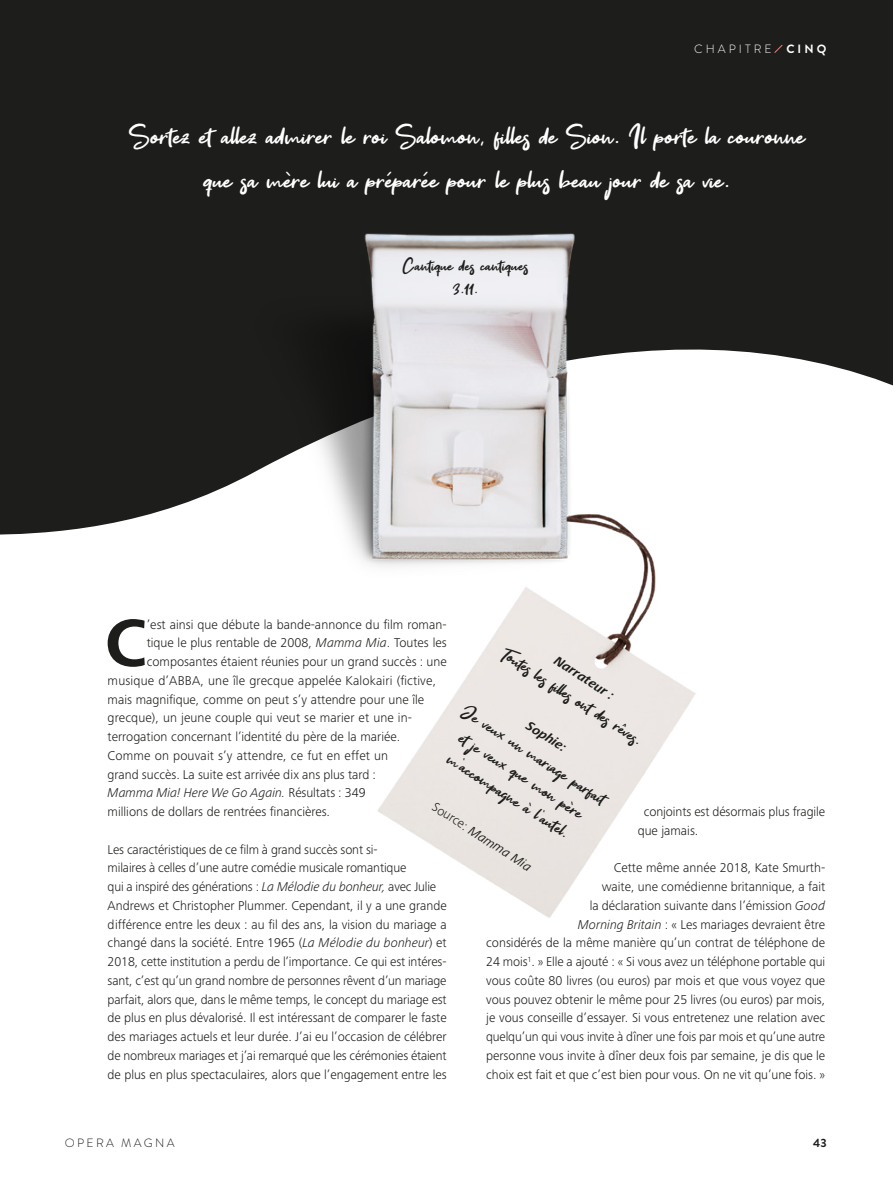
<style>
.page{position:relative;width:893px;height:1191px;background:#fff}
.page>*{position:absolute;margin:0;border:0;box-sizing:border-box;transform-origin:0 0}
.Text_Capitular_3_lin{font:700 69.45px "Frutiger Next Pro";color:#1d1d1b}
.Heading_2{font:34.5px "Get Show";color:#fff}
.t1{font:24px/24px "Get Show";color:#1d1d1b;text-align:center}
.Heading_2-2{font:22.5px/22.5px "Get Show";color:#1d1d1b;text-align:center}
.Text{font:300 13.2px/18.8px "Frutiger Next Pro";color:#1d1d1b}
.Text_Capitular_3_lin-2{font:300 13.2px "Frutiger Next Pro";color:#1d1d1b}
.Text_Capitular_3_lin-3{font:italic 300 13.2px "Frutiger Next Pro";letter-spacing:-.005em;color:#1d1d1b}
.t2{font:italic 700 13.2px "Frutiger Next Pro";color:#1d1d1b}
.t3{font:italic 13.2px "Frutiger Next Pro";color:#1d1d1b}
.Einf__Abs{font:300 12px "Brandon Grotesque";letter-spacing:.25em;color:#fff}
.Einf__Abs-2{font:300 12px "Brandon Grotesque";letter-spacing:.195em;color:#1d1d1b}
.Einf__Abs-3{font:700 12px "Brandon Grotesque";color:#1d1d1b}
.s1{font-weight:700}
.s2{font-style:italic}
.s3{font-style:normal}
.s4{font-weight:300;font-style:normal}
</style>
<div class="page">
<svg style="left:0;top:0;width:893px;height:535px;background:#353533"></svg>
<img style="left:190px;top:216px;width:523px;height:702px">
<svg style="left:774px;top:44px;width:9px;height:9px"></svg>
<p class="Einf__Abs" style="left:694px;top:40px;width:134px">CHAPITRE <span class="s1">CINQ</span></p>
<p class="Heading_2" style="left:129px;top:117px;width:677px">Sortez et allez admirer le roi Salomon, filles de Sion. Il porte la couronne</p>
<p class="Heading_2" style="left:204px;top:161px;width:527px">que sa mère lui a préparée pour le plus beau jour de sa vie.</p>
<p class="Heading_2-2" style="left:403px;top:255px;width:127px">Cantique des cantiques<br>3.11.</p>
<p class="Text_Capitular_3_lin" style="left:105px;top:603px;width:43px">C</p>
<p class="Text_Capitular_3_lin-2" style="left:147px;top:616px;width:301px">’est ainsi que débute la bande-annonce du film roman-</p>
<p class="Text_Capitular_3_lin-2" style="left:147px;top:635px;width:301px">tique le plus rentable de 2008, <span class="s2">Mamma Mia</span>. Toutes les</p>
<p class="Text_Capitular_3_lin-2" style="left:147px;top:654px;width:301px">composantes étaient réunies pour un grand succès : une</p>
<p class="Text_Capitular_3_lin-2" style="left:108px;top:673px;width:330px">musique d’ABBA, une île grecque appelée Kalokairi (fictive,</p>
<p class="Text_Capitular_3_lin-2" style="left:108px;top:691px;width:318px">mais magnifique, comme on peut s’y attendre pour une île</p>
<p class="Text_Capitular_3_lin-2" style="left:108px;top:710px;width:306px">grecque), un jeune couple qui veut se marier et une in-</p>
<p class="Text_Capitular_3_lin-2" style="left:108px;top:729px;width:294px">terrogation concernant l’identité du père de la mariée.</p>
<p class="Text_Capitular_3_lin-2" style="left:108px;top:748px;width:282px">Comme on pouvait s’y attendre, ce fut en effet un</p>
<p class="Text_Capitular_3_lin-2" style="left:108px;top:766px;width:270px">grand succès. La suite est arrivée dix ans plus tard :</p>
<p class="Text_Capitular_3_lin-3" style="left:108px;top:785px;width:259px">Mamma Mia! Here We Go Again. <span class="s3">Résultats : 349</span></p>
<p class="Text_Capitular_3_lin-2" style="left:108px;top:804px;width:224px">millions de dollars de rentrées financières.</p>
<p class="Text" style="left:108px;top:840px;width:341px">Les caractéristiques de ce film à grand succès sont si-<br>milaires à celles d’une autre comédie musicale romantique<br>qui a inspiré des générations : <span class="s2">La Mélodie du bonheur,</span> avec Julie Andrews et Christopher Plummer. Cependant, il y a une grande différence entre les deux : au fil des ans, la vision du mariage a changé dans la société. Entre 1965 (<span class="s2">La Mélodie du bonheur</span>) et 2018, cette institution a perdu de l’importance. Ce qui est intéres&shy;sant, c’est qu’un grand nombre de personnes rêvent d’un mariage parfait, alors que, dans le même temps, le concept du mariage est de plus en plus dévalorisé. Il est intéressant de comparer le faste des mariages actuels et leur durée. J’ai eu l’occasion de célébrer de nombreux mariages et j’ai remarqué que les cérémonies étaient de plus en plus spectaculaires, alors que l’engagement entre les</p>
<p class="t1" style="left:509px;top:642px;width:166px;rotate:33deg">Toutes les filles ont des rêves.</p>
<p class="t2" style="left:560px;top:652px;width:70px;rotate:33deg">Narrateur :</p>
<p class="t2" style="left:532px;top:717px;width:47px;rotate:33deg">Sophie:</p>
<p class="t1" style="left:470px;top:700px;width:169px;rotate:33deg">Je veux un mariage parfait et je veux que mon père m’accompagne à l’autel.</p>
<p class="t3" style="left:438px;top:799px;width:117px;rotate:33deg"><span class="s4">Source:</span> Mamma Mia</p>
<p class="Text" style="left:638px;top:802px;width:189px;text-indent:6px">conjoints est désormais plus fragile que jamais.</p>
<p class="Text" style="left:486px;top:858px;width:341px;text-align:right">Cette même année 2018, Kate Smurth-<br>waite, une comédienne britannique, a fait<br>la déclaration suivante dans l’émission <span class="s2">Good<br>Morning Britain</span> : « Les mariages devraient être<br>considérés de la même manière qu’un contrat de téléphone de 24 mois<sup>1</sup>. » Elle a ajouté : « Si vous avez un téléphone portable qui vous coûte 80 livres (ou euros) par mois et que vous voyez que vous pouvez obtenir le même pour 25 livres (ou euros) par mois, je vous conseille d’essayer. Si vous entretenez une relation avec quelqu’un qui vous invite à dîner une fois par mois et qu’une autre personne vous invite à dîner deux fois par semaine, je dis que le choix est fait et que c’est bien pour vous. On ne vit qu’une fois. »</p>
<p class="Einf__Abs-2" style="left:65px;top:1135px;width:111px">OPERA MAGNA</p>
<p class="Einf__Abs-3" style="left:813px;top:1134px;width:15px">43</p>
</div>
